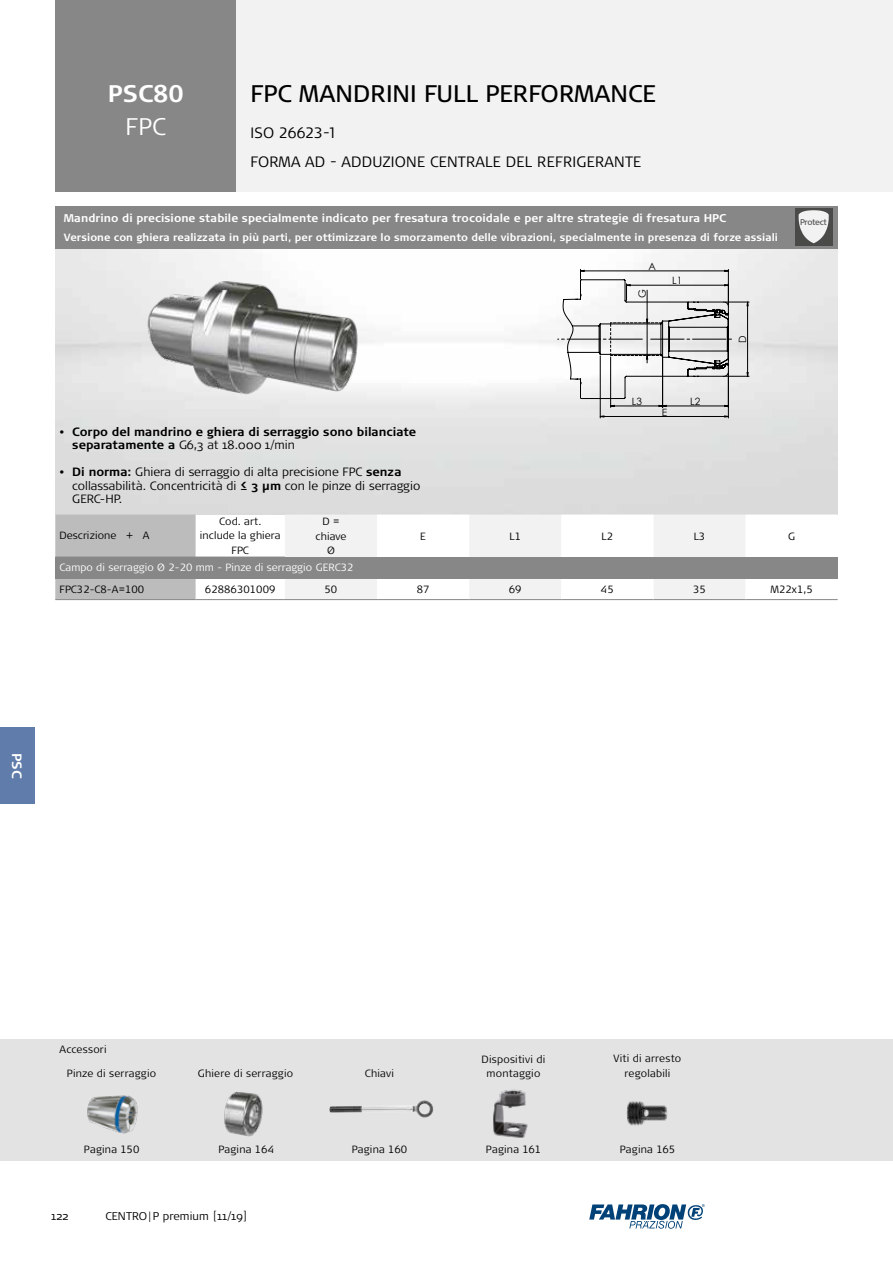
<style>
.page{position:relative;width:893px;height:1263px;background:#fff}
.page>*{position:absolute;margin:0;border:0;box-sizing:border-box;transform-origin:0 0}
.t1{font:24px "Signa Pro";color:#000}
.t2{font:700 24px "Signa Pro";letter-spacing:.01em;color:#fff}
.t3{font:300 24px "Signa Pro";color:#fff}
.t4{font:300 15px/28.5px "Signa Pro";letter-spacing:.015em;color:#000}
.t5{font:700 13.5px "Signa Pro";color:#fff}
.t6{font:300 12px/13.5px "Signa Pro";color:#000}
.t7{font:700 12px/13.5px "Signa Pro";color:#000}
.t8{font:700 11.25px "Signa Pro";letter-spacing:.005em;color:#fff}
.t9{font:300 11.25px "Signa Pro";letter-spacing:.005em;color:#000}
.t10{font:300 10.5px/14.2px "Signa Pro";letter-spacing:.02em;color:#000;text-align:center}
.t11{font:700 10.5px "Signa Pro";letter-spacing:.005em;color:#fff}
.t12{font:300 10.5px "Signa Pro";letter-spacing:.005em;color:#fff}
.t13{font:10.05px "Century Gothic";color:#000}
.t14{font:8.25px "Signa Pro";letter-spacing:-.04em;color:#4a4a49}
.s1{font-weight:300}
.s2{font-weight:700}
</style>
<div class="page">
<svg style="left:589px;top:1204px;width:116px;height:25px"></svg>
<div style="left:0;top:1040px;width:893px;height:121px;background:#e3e3e3"></div>
<div style="left:98px;top:0;width:795px;height:191px;background:#f2f2f2"></div>
<div style="left:55px;top:0;width:181px;height:191px;background:#878787"></div>
<img style="left:626px;top:1101px;width:42px;height:25px">
<img style="left:493px;top:1089px;width:35px;height:49px">
<img style="left:330px;top:1100px;width:104px;height:18px">
<div style="left:0;top:727px;width:34px;height:77px;background:#607caa"></div>
<img style="left:224px;top:1091px;width:39px;height:45px">
<img style="left:87px;top:1095px;width:51px;height:38px">
<div style="left:55px;top:206px;width:783px;height:43px;background:#878787"></div>
<div style="left:55px;top:514px;width:141px;height:85px;background:#bcbcbc"></div>
<svg style="left:285px;top:514px;width:553px;height:85px"></svg>
<div style="left:55px;top:557px;width:783px;height:21px;background:#878787"></div>
<hr style="left:55px;top:578px;width:141px;height:1px;background:#878787">
<hr style="left:196px;top:578px;width:89px;height:1px;background:#878787">
<hr style="left:285px;top:578px;width:92px;height:1px;background:#878787">
<hr style="left:377px;top:578px;width:92px;height:1px;background:#878787">
<hr style="left:469px;top:578px;width:92px;height:1px;background:#878787">
<hr style="left:561px;top:578px;width:92px;height:1px;background:#878787">
<hr style="left:653px;top:578px;width:93px;height:1px;background:#878787">
<hr style="left:746px;top:578px;width:92px;height:1px;background:#878787">
<hr style="left:55px;top:599px;width:141px;height:1px;background:#878787">
<hr style="left:196px;top:599px;width:89px;height:1px;background:#878787">
<hr style="left:285px;top:599px;width:92px;height:1px;background:#878787">
<hr style="left:377px;top:599px;width:92px;height:1px;background:#878787">
<hr style="left:469px;top:599px;width:92px;height:1px;background:#878787">
<hr style="left:561px;top:599px;width:92px;height:1px;background:#878787">
<hr style="left:653px;top:599px;width:93px;height:1px;background:#878787">
<hr style="left:746px;top:599px;width:92px;height:1px;background:#878787">
<div style="left:795px;top:208px;width:37px;height:38px;background:#4a4a49"></div>
<svg style="left:798px;top:210px;width:31px;height:33px"></svg>
<img style="left:129px;top:279px;width:242px;height:126px">
<hr style="left:600px;top:356px;width:1px;height:62px;background:#000">
<hr style="left:728px;top:373px;width:1px;height:45px;background:#000">
<svg style="left:558px;top:269px;width:191px;height:148px"></svg>
<h1 class="t2" style="left:108px;top:77px;width:77px">PSC80</h1>
<h1 class="t3" style="left:126px;top:110px;width:42px">FPC</h1>
<h1 class="t1" style="left:251px;top:77px;width:407px">FPC MANDRINI FULL PERFORMANCE</h1>
<h2 class="t4" style="left:251px;top:118px;width:392px">ISO 26623-1<br>FORMA AD - ADDUZIONE CENTRALE DEL REFRIGERANTE</h2>
<p class="t8" style="left:64px;top:210px;width:664px">Mandrino di precisione stabile specialmente indicato per fresatura trocoidale e per altre strategie di fresatura HPC</p>
<p class="t11" style="left:64px;top:230px;width:716px">Versione con ghiera realizzata in più parti, per ottimizzare lo smorzamento delle vibrazioni, specialmente in presenza di forze assiali</p>
<p class="t7" style="left:72px;top:424px;width:345px;text-indent:-13px">• Corpo del mandrino e ghiera di serraggio sono bilanciate separatamente a <span class="s1">G6,3 at 18.000 1/min</span></p>
<p class="t6" style="left:72px;top:465px;width:350px;text-indent:-13px"><span class="s2">• Di norma:</span> Ghiera di serraggio di alta precisione FPC <span class="s2">senza </span>collassabilità. Concentricità di <span class="s2">≤ 3 µm</span> con le pinze di serraggio<br>GERC-HP.</p>
<p class="t13" style="left:648px;top:259px;width:9px">A</p>
<p class="t13" style="left:635px;top:298px;width:10px;rotate:-90deg">G</p>
<p class="t13" style="left:672px;top:273px;width:12px">L1</p>
<p class="t13" style="left:632px;top:394px;width:12px">L3</p>
<p class="t13" style="left:690px;top:394px;width:12px">L2</p>
<p class="t13" style="left:662px;top:405px;width:7px">E</p>
<p class="t13" style="left:735px;top:343px;width:9px;rotate:-90deg">D</p>
<p class="t14" style="left:800px;top:216px;width:28px">Protect</p>
<p class="t10" style="left:60px;top:528px;width:91px">Descrizione + A</p>
<p class="t10" style="left:200px;top:514px;width:82px">Cod. art.<br>include la ghiera<br>FPC</p>
<p class="t10" style="left:316px;top:514px;width:32px">D = chiave<br>Ø</p>
<p class="t10" style="left:420px;top:528px;width:7px">E</p>
<p class="t10" style="left:509px;top:528px;width:13px">L1</p>
<p class="t10" style="left:602px;top:528px;width:13px">L2</p>
<p class="t10" style="left:694px;top:528px;width:13px">L3</p>
<p class="t10" style="left:788px;top:528px;width:8px">G</p>
<p class="t12" style="left:60px;top:560px;width:295px">Campo di serraggio Ø 2-20 mm - Pinze di serraggio GERC32</p>
<p class="t10" style="left:60px;top:581px;width:86px">FPC32-C8-A=100</p>
<p class="t10" style="left:205px;top:581px;width:72px">62886301009</p>
<p class="t10" style="left:325px;top:581px;width:14px">50</p>
<p class="t10" style="left:417px;top:581px;width:14px">87</p>
<p class="t10" style="left:509px;top:581px;width:14px">69</p>
<p class="t10" style="left:601px;top:581px;width:14px">45</p>
<p class="t10" style="left:693px;top:581px;width:14px">35</p>
<p class="t10" style="left:770px;top:581px;width:44px">M22x1,5</p>
<p class="t5" style="left:26px;top:753px;width:27px;rotate:90deg">PSC</p>
<p class="t10" style="left:60px;top:1042px;width:49px">Accessori</p>
<p class="t10" style="left:67px;top:1065px;width:91px">Pinze di serraggio</p>
<p class="t10" style="left:365px;top:1065px;width:31px">Chiavi</p>
<p class="t10" style="left:198px;top:1065px;width:97px">Ghiere di serraggio</p>
<p class="t10" style="left:482px;top:1052px;width:65px">Dispositivi di montaggio</p>
<p class="t10" style="left:613px;top:1051px;width:69px">Viti di arresto regolabili</p>
<p class="t10" style="left:84px;top:1142px;width:57px">Pagina 150</p>
<p class="t10" style="left:352px;top:1142px;width:57px">Pagina 160</p>
<p class="t10" style="left:486px;top:1142px;width:57px">Pagina 161</p>
<p class="t10" style="left:620px;top:1142px;width:57px">Pagina 165</p>
<p class="t10" style="left:218px;top:1142px;width:57px">Pagina 164</p>
<p class="t9" style="left:51px;top:1208px;width:19px">122</p>
<p class="t9" style="left:105px;top:1208px;width:143px">CENTRO| P premium [11/19]</p>
</div>
